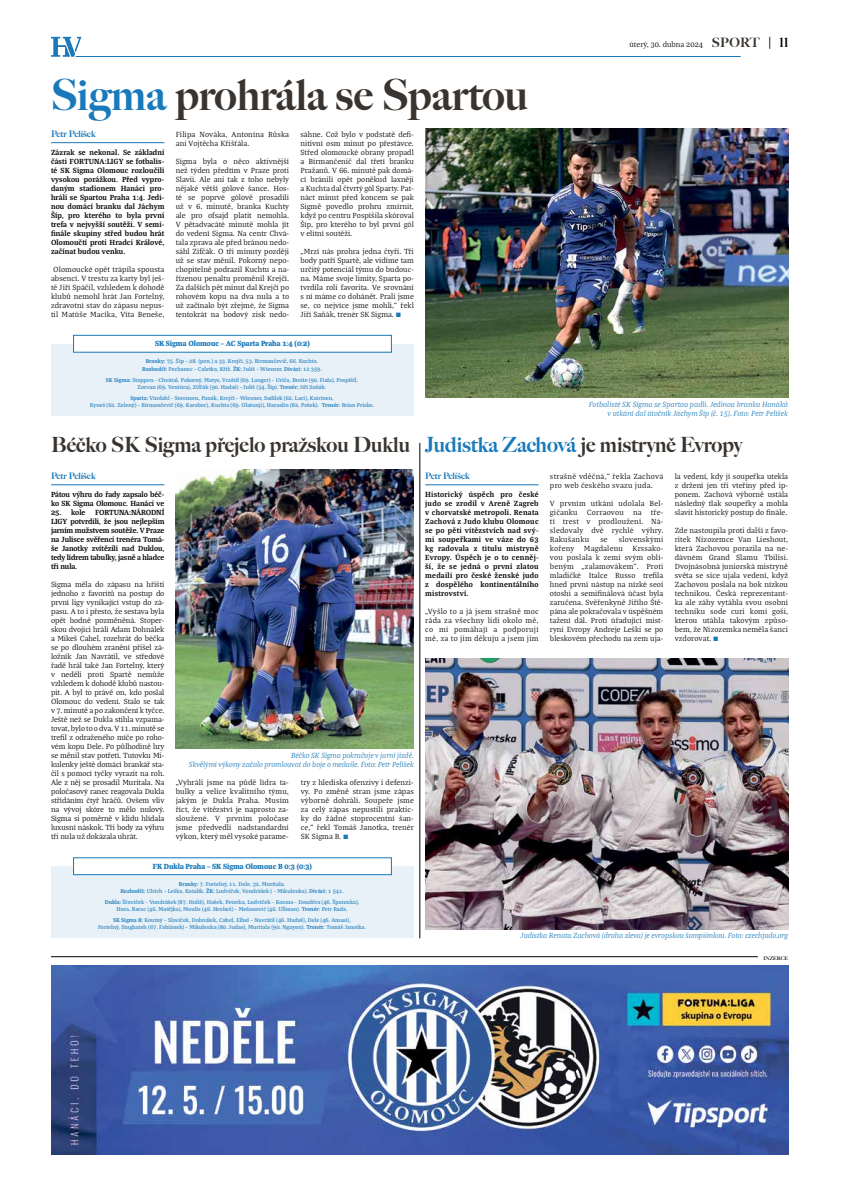
<style>
.page{position:relative;width:842px;height:1191px;background:#fff}
.page>*{position:absolute;margin:0;border:0;box-sizing:border-box;transform-origin:0 0}
.t1{font:900 43px "Big Caslon FB";color:#39342f}
.t2{font:900 21px "Big Caslon FB";color:#39342f}
.t3{font:900 9px "Big Caslon FB";color:#1979ba}
.t4{font:300 8px/9px "Bagatela";letter-spacing:.01em;color:#000;text-align:justify}
.t5{font:700 8px/9px "Bagatela";letter-spacing:.005em;color:#000;text-align:justify}
.t6{font:italic 300 8px/9px "Bagatela";letter-spacing:-.01em;color:#1979ba;text-align:right}
.t7{font:800 8px "Bagatela";color:#1979ba}
.t8{font:300 8px/9px "Bagatela";letter-spacing:.03em;color:#000}
.t9{font:500 6px/7px "Bagatela";color:#1979ba;text-align:center}
.t10{font:700 5px "Big Caslon FB";color:#000}
.s1{color:#1979ba}
.s2{font-weight:700}
.s3{font-family:"Big Caslon FB";font-weight:900;font-size:13px;color:#39342f}
.s4{font-family:"Big Caslon FB";font-weight:900;font-size:13px}
</style>
<div class="page">
<hr style="left:76px;top:56px;width:665px;height:1px;background:#1979ba">
<svg style="left:51px;top:37px;width:30px;height:20px"></svg>
<hr style="left:51px;top:956px;width:707px;height:1px;background:#000">
<img style="left:51px;top:965px;width:737px;height:189px">
<hr style="left:420px;top:443px;width:1px;height:495px;background:#000">
<hr style="left:51px;top:484px;width:113px;height:1px;background:#1979ba">
<hr style="left:425px;top:484px;width:114px;height:1px;background:#1979ba">
<hr style="left:51px;top:142px;width:113px;height:1px;background:#1979ba">
<img style="left:425px;top:659px;width:363px;height:270px">
<img style="left:176px;top:470px;width:238px;height:279px">
<img style="left:425px;top:128px;width:363px;height:270px">
<svg style="left:51px;top:334px;width:363px;height:81px"></svg>
<svg style="left:51px;top:857px;width:363px;height:81px"></svg>
<h1 class="t1" style="left:51px;top:69px;width:479px"><span class="s1">Sigma</span> prohrála se Spartou</h1>
<p class="t3" style="left:51px;top:128px;width:46px">Petr Pelíšek</p>
<p class="t5" style="left:51px;top:147px;width:115px">Zázrak se nekonal. Se základní části FORTUNA:LIGY se fotbalis&shy;té SK Sigma Olomouc rozloučili vysokou porážkou. Před vypro&shy;daným stadionem Hanáci pro&shy;hráli se Spartou Praha 1:4. Jedi&shy;nou domácí branku dal Jáchym Šíp, pro kterého to byla první trefa v nejvyšší soutěži. V semi&shy;finále skupiny střed budou hrát Olomoučtí proti Hradci Králové, začínat budou venku.</p>
<p class="t4" style="left:51px;top:264px;width:115px">Olomoucké opět trápila spousta absencí. V trestu za karty byl ješ&shy;tě Jiří Spáčil, vzhledem k dohodě klubů nemohl hrát Jan Fortelný, zdravotní stav do zápasu nepus&shy;til Matúše Macíka, Víta Beneše,</p>
<p class="t4" style="left:300px;top:129px;width:115px">sáhne. Což bylo v podstatě defi&shy;nitivní osm minut po přestávce.<br>Střed olomoucké obrany propadl a Birmančenič dal třetí branku Pražanů. V 66. minutě pak domá&shy;cí bránili opět poněkud laxněji a Kuchta dal čtvrtý gól Sparty. Pat&shy;náct minut před koncem se pak Sigmě povedlo prohru zmírnit, když po centru Pospíšila skóroval Šíp, pro kterého to byl první gól v elitní soutěži.</p>
<p class="t4" style="left:300px;top:246px;width:115px">„Mrzí nás prohra jedna čtyři. Tři body patří Spartě, ale vidíme tam určitý potenciál týmu do budouc&shy;na. Máme svoje limity, Sparta po&shy;tvrdila roli favorita. Ve srovnání s ní máme co dohánět. Prali jsme se, co nejvíce jsme mohli,“ řekl Jiří Saňák, trenér SK Sigma.</p>
<p class="t4" style="left:176px;top:129px;width:115px">Filipa Nováka, Antonína Růska ani Vojtěcha Křišťála.</p>
<p class="t4" style="left:176px;top:156px;width:115px">Sigma byla o něco aktivnější než týden předtím v Praze proti Slavii. Ale ani tak z toho nebyly nějaké větší gólové šance. Hos&shy;té se poprvé gólově prosadili už v 6. minutě, branka Kuchty ale pro ofsajd platit nemohla.<br>V pětadvacáté minutě mohla jít do vedení Sigma. Na centr Chvá&shy;tala zprava ale před bránou nedo&shy;sáhl Zifčák. O tři minuty později už se stav měnil. Pokorný nepo&shy;chopitelně podrazil Kuchtu a na&shy;řízenou penaltu proměnil Krejčí.<br>Za dalších pět minut dal Krejčí po rohovém kopu na dva nula a to už začínalo být zřejmé, že Sigma tentokrát na bodový zisk nedo-</p>
<p class="t7" style="left:155px;top:338px;width:156px">SK Sigma Olomouc – AC Sparta Praha 1:4 (0:2)</p>
<p class="t9" style="left:142px;top:358px;width:181px"><span class="s2">Branky:</span> 75. Šíp – 28. (pen.) a 33. Krejčí, 53. Birmančevič, 66. Kuchta.<br><span class="s2">Rozhodčí:</span> Pechanec – Caletka, Kříž. <span class="s2">ŽK:</span> Juliš – Wiesner. <span class="s2">Diváci:</span> 12 359.</p>
<p class="t9" style="left:106px;top:376px;width:254px"><span class="s2">SK Sigma:</span> Stoppen – Chvátal, Pokorný, Matys, Vraštil (69. Langer) – Uriča, Breite (90. Fiala), Pospíšil,<br>Zorvan (69. Ventúra), Zifčák (90. Hadaš) - Juliš (54. Šíp). <span class="s2">Trenér:</span> Jiří Saňák.</p>
<p class="t9" style="left:90px;top:394px;width:286px"><span class="s2">Sparta:</span> Vindahl – Sorensen, Panák, Krejčí – Wiesner, Sadílek (62. Laci), Kairinen,<br>Ryneš (62. Zelený) – Birmančevič (69. Karabec), Kuchta (69. Olatunji), Haraslín (82. Pešek). <span class="s2">Trenér:</span> Brian Priske.</p>
<p class="t4" style="left:629px;top:39px;width:160px">úterý, 30. dubna 2024 <span class="s3">SPORT</span> <span class="s4">| 11</span></p>
<p class="t6" style="left:589px;top:399px;width:201px">Fotbalisté SK Sigma se Spartou padli. Jedinou branku Hanáků v utkání dal útočník Jáchym Šíp (č. 15). Foto: Petr Pelíšek</p>
<h2 class="t2" style="left:51px;top:432px;width:693px">Béčko SK Sigma přejelo pražskou Duklu <span class="s1">Judistka Zachová</span> je mistryně Evropy</h2>
<p class="t3" style="left:51px;top:470px;width:46px">Petr Pelíšek</p>
<p class="t5" style="left:51px;top:489px;width:115px">Pátou výhru do řady zapsalo béč&shy;ko SK Sigma Olomouc. Hanáci ve</p>
<p class="t5" style="left:51px;top:507px;width:115px">25. kole FORTUNA:NÁRODNÍ LIGY potvrdili, že jsou nejlepším jarním mužstvem soutěže. V Praze na Julisce svěřenci trenéra Tomá&shy;še Janotky zvítězili nad Duklou, tedy lídrem tabulky, jasně a hladce tři nula.</p>
<p class="t4" style="left:51px;top:579px;width:115px">Sigma měla do zápasu na hřišti jednoho z favoritů na postup do první ligy vynikající vstup do zá&shy;pasu. A to i přesto, že sestava byla opět hodně pozměněná. Stoper&shy;skou dvojici hráli Adam Dohnálek a Mikeš Cahel, rozehrát do béčka se po dlouhém zranění přišel zá&shy;ložník Jan Navrátil, ve středové řadě hrál také Jan Fortelný, který v neděli proti Spartě nemůže vzhledem k dohodě klubů nastou&shy;pit. A byl to právě on, kdo poslal Olomouc do vedení. Stalo se tak v 7. minutě a po zakončení k tyčce.<br>Ještě než se Dukla stihla vzpama&shy;tovat, bylo to o dva. V 11. minutě se trefil z odraženého míče po roho&shy;vém kopu Dele. Po půlhodině hry se měnil stav potřetí. Tutovku Mi&shy;kulenky ještě domácí brankář sta&shy;čil s pomocí tyčky vyrazit na roh.<br>Ale z něj se prosadil Muritala. Na poločasový ranec reagovala Dukla střídáním čtyř hráčů. Ovšem vliv na vývoj skóre to mělo nulový.<br>Sigma si poměrně v klidu hlídala luxusní náskok. Tři body za výhru tři nula už dokázala uhrát.</p>
<p class="t3" style="left:425px;top:470px;width:46px">Petr Pelíšek</p>
<p class="t5" style="left:425px;top:489px;width:115px">Historický úspěch pro české judo se zrodil v Areně Zagreb v chorvatské metropoli. Renata Zachová z Judo klubu Olomouc se po pěti vítězstvích nad svý&shy;mi soupeřkami ve váze do 63 kg radovala z titulu mistryně Evropy. Úspěch je o to cenněj&shy;ší, že se jedná o první zlatou medaili pro české ženské judo z dospělého kontinentálního mistrovství.</p>
<p class="t4" style="left:425px;top:606px;width:115px">„Vyšlo to a já jsem strašně moc ráda za všechny lidi okolo mě, co mi pomáhají a podporují mě, za to jim děkuju a jsem jim</p>
<p class="t8" style="left:550px;top:471px;width:115px">strašně vděčná,“ řekla Zachová pro web českého svazu juda.</p>
<p class="t4" style="left:550px;top:498px;width:115px">V prvním utkání udolala Bel&shy;gičanku Corraovou na tře&shy;tí trest v prodloužení. Ná&shy;sledovaly dvě rychlé výhry.<br>Rakušanku</p>
<p class="t4" style="left:675px;top:471px;width:115px">la vedení, kdy jí soupeřka utekla z držení jen tři vteřiny před ip&shy;ponem. Zachová výborně ustála následný tlak soupeřky a mohla slavit historický postup do finále.</p>
<p class="t4" style="left:675px;top:525px;width:115px">Zde nastoupila proti další z favo&shy;ritek Nizozemce Van Lieshout, která Zachovou porazila na ne&shy;dávném Grand Slamu Tbilisi.<br>Dvojnásobná juniorská mistryně světa se sice ujala vedení, když Zachovou poslala na bok nízkou technikou. Česká reprezentant&shy;ka ale záhy vytáhla svou osobní techniku sode curi komi goši, kterou utáhla takovým způso&shy;bem, že Nizozemka neměla šanci vzdorovat.</p>
<p class="t4" style="left:550px;top:534px;width:115px;text-indent:69px">slovenskými kořeny Magdalenu Krssako&shy;vou poslala k zemi svým oblí&shy;beným „zalamovákem“. Proti mladičké Italce Russo trefila hned první nástup na nízké seoi otoshi a semifinálová účast byla zaručena. Svěřenkyně Jiřího Ště&shy;pána ale pokračovala v úspěšném tažení dál. Proti úřadující mist&shy;ryni Evropy Andreje Leški se po bleskovém přechodu na zem uja-</p>
<p class="t4" style="left:600px;top:534px;width:9px">se</p>
<p class="t6" style="left:189px;top:750px;width:226px">Béčko SK Sigma pokračuje v jarní jízdě.<br>Skvělými výkony začalo promlouvat do boje o medaile. Foto: Petr Pelíšek</p>
<p class="t4" style="left:176px;top:777px;width:115px">„Vyhráli jsme na půdě lídra ta&shy;bulky a velice kvalitního týmu, jakým je Dukla Praha. Musím říct, že vítězství je naprosto za&shy;sloužené. V prvním poločase jsme předvedli nadstandardní výkon, který měl vysoké parame-</p>
<p class="t4" style="left:301px;top:777px;width:115px">try z hlediska ofenzivy i defenzi&shy;vy. Po změně stran jsme zápas výborně dohráli. Soupeře jsme za celý zápas nepustili praktic&shy;ky do žádné stoprocentní šan&shy;ce,“ řekl Tomáš Janotka, trenér SK Sigma B.</p>
<p class="t7" style="left:153px;top:860px;width:161px">FK Dukla Praha – SK Sigma Olomouc B 0:3 (0:3)</p>
<p class="t9" style="left:120px;top:880px;width:225px"><span class="s2">Branky:</span> 7. Fortelný, 11. Dele, 32. Muritala.<br><span class="s2">Rozhodčí:</span> Ulrich – Leška, Kotalík. <span class="s2">ŽK:</span> Ludvíček, Vondrášek ( – Mikulenka). <span class="s2">Diváci:</span> 1 541.</p>
<p class="t9" style="left:105px;top:898px;width:256px"><span class="s2">Dukla:</span> Šťovíček – Vondrášek (87. Holiš), Hašek, Peterka, Ludvíček – Kozma – Douděra (46. Špatenka),<br>Hora, Barac (46. Matějka), Moulis (46. Hrubeš) – Mešanović (46. Ullman). <span class="s2">Trenér:</span> Petr Rada.</p>
<p class="t9" style="left:98px;top:916px;width:269px"><span class="s2">SK Sigma B:</span> Koutný – Slavíček, Dohnálek, Cahel, Elbel – Navrátil (46. Hadaš), Dele (46. Amasi),<br>Fortelný, Singhateh (67. Fabiánek) – Mikulenka (80. Judas), Muritala (90. Nguyen). <span class="s2">Trenér:</span> Tomáš Janotka.</p>
<p class="t6" style="left:521px;top:930px;width:269px">Judistka Renata Zachová (druha zleva) je evropskou šampiónkou. Foto: czechjudo.org</p>
<p class="t10" style="left:763px;top:955px;width:26px">INZERCE</p>
</div>
